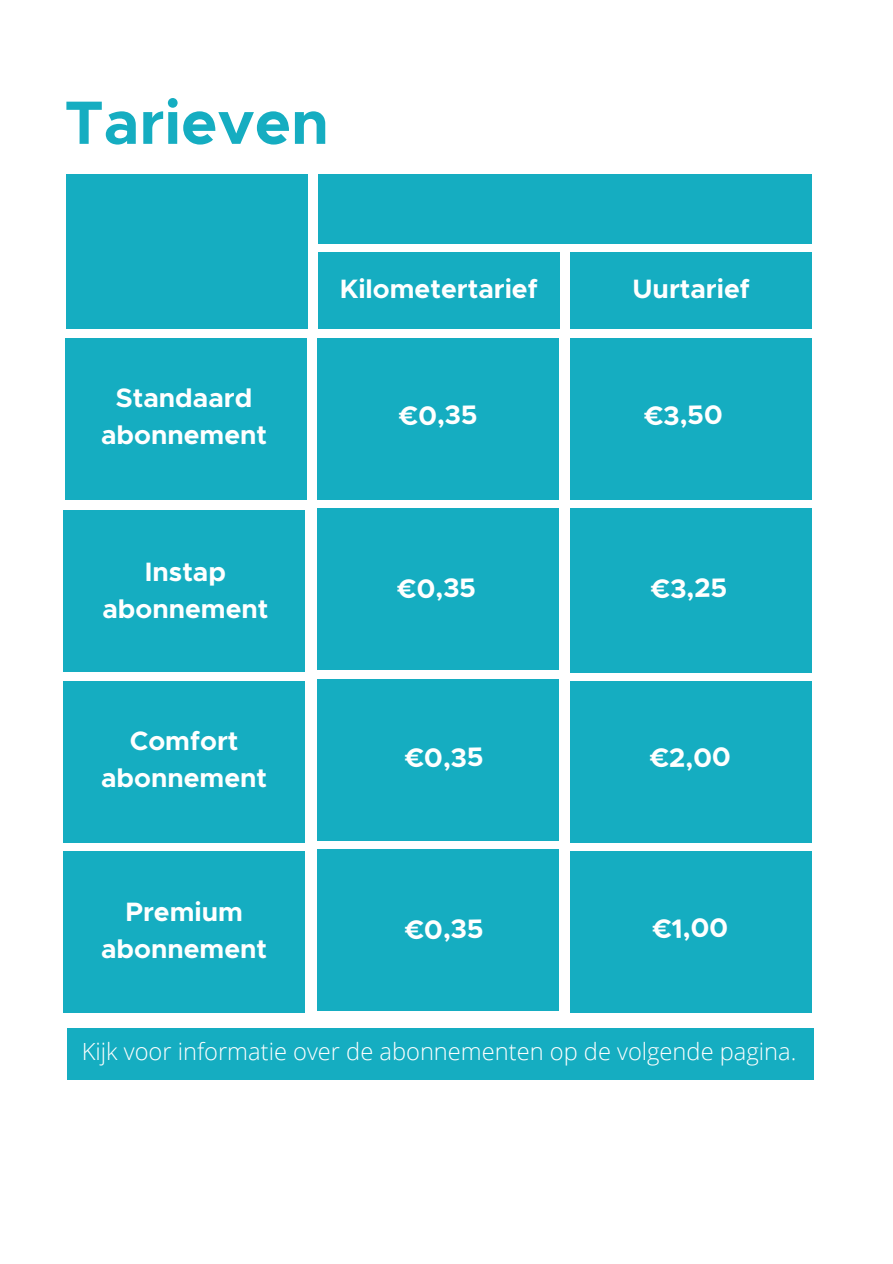
<style>
.page{position:relative;width:893px;height:1264px;background:#fff}
.page>*{position:absolute;margin:0;border:0;box-sizing:border-box;transform-origin:0 0}
.t1{font:700 61.35px "Metropolis";color:#15adc1}
.t2{font:700 26.7px/37px "Metropolis";color:#fff;text-align:center}
.t3{font:300 23.7px "Open Sans";color:#fff}
</style>
<div class="page">
<div style="left:66px;top:174px;width:242px;height:154px;background:#15adc1"></div>
<div style="left:570px;top:252px;width:242px;height:77px;background:#15adc1"></div>
<div style="left:570px;top:508px;width:241px;height:164px;background:#15adc1"></div>
<div style="left:318px;top:174px;width:493px;height:70px;background:#15adc1"></div>
<div style="left:318px;top:252px;width:241px;height:77px;background:#15adc1"></div>
<div style="left:317px;top:508px;width:242px;height:162px;background:#15adc1"></div>
<div style="left:570px;top:681px;width:242px;height:161px;background:#15adc1"></div>
<div style="left:63px;top:510px;width:242px;height:162px;background:#15adc1"></div>
<div style="left:63px;top:681px;width:242px;height:161px;background:#15adc1"></div>
<div style="left:63px;top:851px;width:242px;height:162px;background:#15adc1"></div>
<div style="left:317px;top:849px;width:242px;height:162px;background:#15adc1"></div>
<div style="left:317px;top:678px;width:242px;height:162px;background:#15adc1"></div>
<div style="left:570px;top:851px;width:242px;height:162px;background:#15adc1"></div>
<div style="left:317px;top:337px;width:242px;height:162px;background:#15adc1"></div>
<div style="left:65px;top:337px;width:241px;height:162px;background:#15adc1"></div>
<div style="left:570px;top:337px;width:241px;height:162px;background:#15adc1"></div>
<div style="left:67px;top:1028px;width:747px;height:52px;background:#15adc1"></div>
<h1 class="t1" style="left:64px;top:95px;width:266px">Tarieven</h1>
<p class="t2" style="left:101px;top:381px;width:168px">Standaard abonnement</p>
<p class="t2" style="left:102px;top:554px;width:168px">Instap abonnement</p>
<p class="t2" style="left:101px;top:724px;width:168px">Comfort abonnement</p>
<p class="t2" style="left:101px;top:894px;width:168px">Premium abonnement</p>
<p class="t2" style="left:340px;top:271px;width:200px">Kilometertarief</p>
<p class="t2" style="left:632px;top:271px;width:119px">Uurtarief</p>
<p class="t2" style="left:399px;top:398px;width:79px;rotate:-1deg">€0,35</p>
<p class="t2" style="left:644px;top:398px;width:79px;rotate:-1deg">€3,50</p>
<p class="t2" style="left:397px;top:571px;width:79px;rotate:-1deg">€0,35</p>
<p class="t2" style="left:651px;top:571px;width:77px;rotate:-1deg">€3,25</p>
<p class="t2" style="left:405px;top:741px;width:79px;rotate:-1deg">€0,35</p>
<p class="t2" style="left:650px;top:741px;width:82px;rotate:-1deg">€2,00</p>
<p class="t2" style="left:405px;top:912px;width:79px;rotate:-1deg">€0,35</p>
<p class="t2" style="left:652px;top:911px;width:77px;rotate:-1deg">€1,00</p>
<p class="t3" style="left:82px;top:1034px;width:716px">Kijk voor informatie over de abonnementen op de volgende pagina.</p>
</div>
